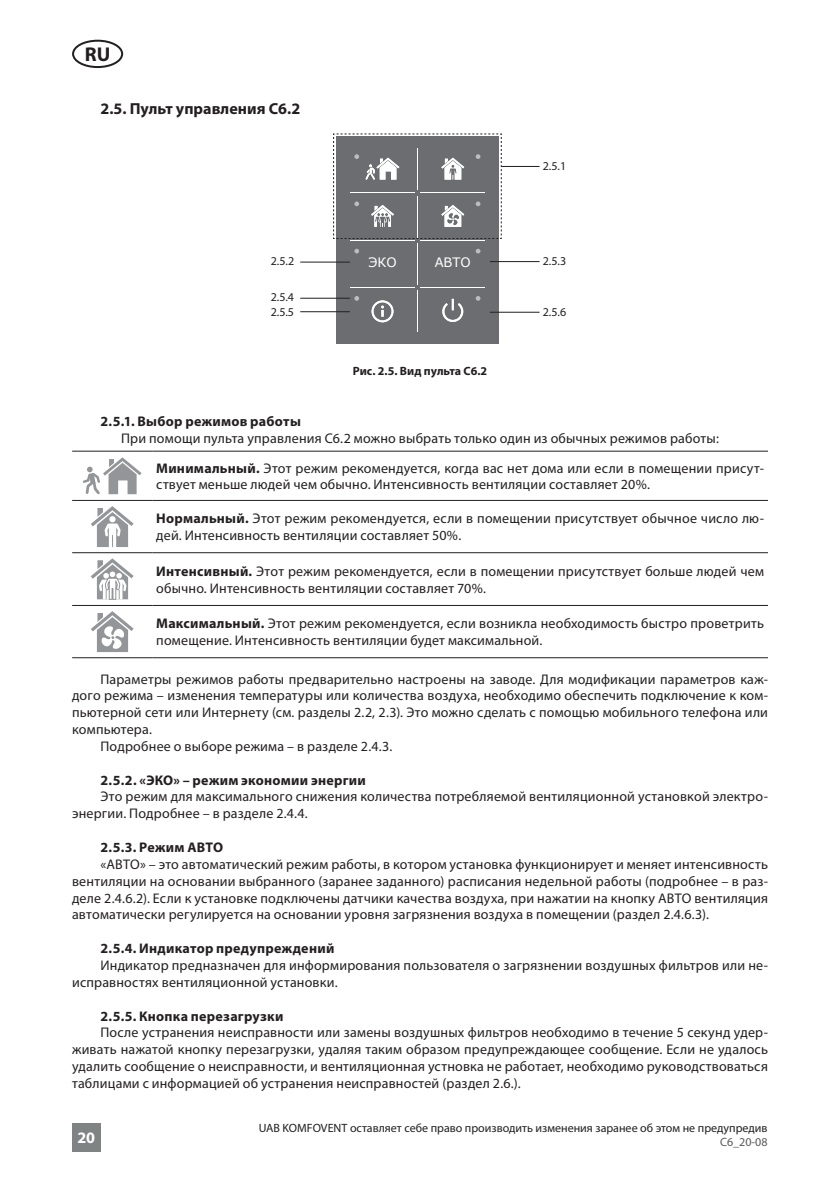
<style>
.page{position:relative;width:840px;height:1191px;background:#fff}
.page>*{position:absolute;margin:0;border:0;box-sizing:border-box;transform-origin:0 0}
.t1{font:700 20px "Myriad Pro";color:#231f20}
.Antraste_2{font:700 16px "Myriad Pro";color:#231f20}
.t2{font:700 16px "Myriad Pro";color:#fff}
.Tekstas{font:14px/16.8px "Myriad Pro";letter-spacing:.015em;color:#231f20;text-align:justify}
.Tekstas_centras{font:14px/16.8px "Myriad Pro";letter-spacing:.015em;color:#231f20}
.Antraste_3{font:700 14px "Myriad Pro";letter-spacing:.02em;color:#231f20}
.Lentelės_tekstas{font:13px "Verdana";color:#fff}
.Paveikslas{font:13px "Verdana";color:#fff}
.Piesinuku_tekstas{font:12px "Myriad Pro";color:#231f20}
.Paveikslas-2{font:700 12px "Myriad Pro";color:#231f20}
.t3{font:12px "Myriad Pro";color:#57585a}
.s1{font-weight:700}
</style>
<div class="page">
<div style="left:72px;top:40px;width:51px;height:28px;border:2px solid #231f20;border-radius:50%"></div>
<div style="left:72px;top:1123px;width:28px;height:28px;background:#808384"></div>
<div style="left:336px;top:137px;width:162px;height:207px;background:#6c6d70"></div>
<svg style="left:475px;top:249px;width:5px;height:4px"></svg>
<svg style="left:475px;top:296px;width:5px;height:5px"></svg>
<svg style="left:354px;top:249px;width:5px;height:4px"></svg>
<svg style="left:354px;top:296px;width:5px;height:5px"></svg>
<hr style="left:417px;top:243px;width:1px;height:42px;background:#fff">
<hr style="left:420px;top:240px;width:65px;height:1px;background:#fff">
<hr style="left:350px;top:240px;width:64px;height:1px;background:#fff">
<hr style="left:420px;top:287px;width:65px;height:1px;background:#fff">
<hr style="left:350px;top:287px;width:64px;height:1px;background:#fff">
<svg style="left:371px;top:300px;width:22px;height:22px"></svg>
<svg style="left:442px;top:299px;width:21px;height:23px"></svg>
<svg style="left:333px;top:133px;width:168px;height:106px"></svg>
<hr style="left:501px;top:166px;width:38px;height:1px;background:#231f20">
<hr style="left:489px;top:261px;width:50px;height:1px;background:#231f20">
<hr style="left:489px;top:312px;width:50px;height:1px;background:#231f20">
<hr style="left:300px;top:298px;width:50px;height:1px;background:#231f20">
<hr style="left:300px;top:311px;width:50px;height:1px;background:#231f20">
<hr style="left:300px;top:262px;width:50px;height:1px;background:#231f20">
<hr style="left:417px;top:290px;width:1px;height:42px;background:#fff">
<hr style="left:72px;top:451px;width:80px;height:1px;background:#231f20">
<hr style="left:152px;top:451px;width:615px;height:1px;background:#231f20">
<hr style="left:72px;top:500px;width:80px;height:1px;background:#231f20">
<hr style="left:152px;top:500px;width:615px;height:1px;background:#231f20">
<hr style="left:72px;top:552px;width:80px;height:1px;background:#231f20">
<hr style="left:152px;top:552px;width:615px;height:1px;background:#231f20">
<hr style="left:72px;top:605px;width:80px;height:1px;background:#231f20">
<hr style="left:152px;top:605px;width:615px;height:1px;background:#231f20">
<hr style="left:72px;top:657px;width:80px;height:1px;background:#231f20">
<hr style="left:152px;top:657px;width:615px;height:1px;background:#231f20">
<svg style="left:83px;top:457px;width:58px;height:37px"></svg>
<svg style="left:91px;top:506px;width:42px;height:41px"></svg>
<svg style="left:91px;top:558px;width:42px;height:42px"></svg>
<svg style="left:91px;top:611px;width:42px;height:41px"></svg>
<h1 class="t1" style="left:85px;top:42px;width:27px">RU</h1>
<p class="Antraste_2" style="left:100px;top:98px;width:201px">2.5. Пульт управления C6.2</p>
<p class="Piesinuku_tekstas" style="left:270px;top:253px;width:25px">2.5.2</p>
<p class="Piesinuku_tekstas" style="left:270px;top:290px;width:25px">2.5.4</p>
<p class="Piesinuku_tekstas" style="left:270px;top:304px;width:25px">2.5.5</p>
<p class="Paveikslas" style="left:368px;top:254px;width:30px">ЭКО</p>
<p class="Lentelės_tekstas" style="left:434px;top:254px;width:38px">АВТО</p>
<p class="Paveikslas-2" style="left:353px;top:363px;width:136px">Рис. 2.5. Вид пульта C6.2</p>
<p class="Piesinuku_tekstas" style="left:542px;top:158px;width:25px">2.5.1</p>
<p class="Piesinuku_tekstas" style="left:542px;top:253px;width:25px">2.5.3</p>
<p class="Piesinuku_tekstas" style="left:542px;top:304px;width:25px">2.5.6</p>
<p class="Antraste_3" style="left:100px;top:412px;width:202px">2.5.1. Выбор режимов работы</p>
<p class="Tekstas_centras" style="left:121px;top:429px;width:599px">При помощи пульта управления C6.2 можно выбрать только один из обычных режимов работы:</p>
<p class="Tekstas_centras" style="left:156px;top:459px;width:609px"><span class="s1">Минимальный.</span> Этот режим рекомендуется, когда вас нет дома или если в помещении присут&shy;ствует меньше людей чем обычно. Интенсивность вентиляции составляет 20%.</p>
<p class="Tekstas_centras" style="left:156px;top:510px;width:609px"><span class="s1">Нормальный.</span> Этот режим рекомендуется, если в помещении присутствует обычное число лю&shy;дей. Интенсивность вентиляции составляет 50%.</p>
<p class="Tekstas_centras" style="left:156px;top:562px;width:609px"><span class="s1">Интенсивный.</span> Этот режим рекомендуется, если в помещении присутствует больше людей чем обычно. Интенсивность вентиляции составляет 70%.</p>
<p class="Tekstas_centras" style="left:156px;top:615px;width:609px"><span class="s1">Максимальный.</span> Этот режим рекомендуется, если возникла необходимость быстро проветрить помещение. Интенсивность вентиляции будет максимальной.</p>
<p class="Tekstas" style="left:72px;top:670px;width:697px;text-indent:28px">Параметры режимов работы предварительно настроены на заводе. Для модификации параметров каж&shy;дого режима – изменения температуры или количества воздуха, необходимо обеспечить подключение к ком&shy;пьютерной сети или Интернету (см. разделы 2.2, 2.3). Это можно сделать с помощью мобильного телефона или компьютера.</p>
<p class="Tekstas" style="left:100px;top:737px;width:293px">Подробнее о выборе режима – в разделе 2.4.3.</p>
<p class="Antraste_3" style="left:100px;top:771px;width:267px">2.5.2. «ЭКО» – режим экономии энергии</p>
<p class="Tekstas" style="left:72px;top:788px;width:697px;text-indent:28px">Это режим для максимального снижения количества потребляемой вентиляционной установкой электро&shy;энергии. Подробнее – в разделе 2.4.4.</p>
<p class="Antraste_3" style="left:100px;top:838px;width:124px">2.5.3. Режим AВTO</p>
<p class="Tekstas" style="left:72px;top:855px;width:697px;text-indent:28px">«AВTO» – это автоматический режим работы, в котором установка функционирует и меняет интенсивность вентиляции на основании выбранного (заранее заданного) расписания недельной работы (подробнее – в раз&shy;деле 2.4.6.2). Если к установке подключены датчики качества воздуха, при нажатии на кнопку AВTO вентиляция автоматически регулируется на основании уровня загрязнения воздуха в помещении (раздел 2.4.6.3).</p>
<p class="Antraste_3" style="left:100px;top:939px;width:235px">2.5.4. Индикатор предупреждений</p>
<p class="Tekstas" style="left:72px;top:956px;width:697px;text-indent:28px">Индикатор предназначен для информирования пользователя о загрязнении воздушных фильтров или не&shy;исправностях вентиляционной установки.</p>
<p class="Antraste_3" style="left:100px;top:1006px;width:184px">2.5.5. Кнопка перезагрузки</p>
<p class="Tekstas" style="left:72px;top:1024px;width:697px;text-indent:28px">После устранения неисправности или замены воздушных фильтров необходимо в течение 5 секунд удер&shy;живать нажатой кнопку перезагрузки, удаляя таким образом предупреждающее сообщение. Если не удалось удалить сообщение о неисправности, и вентиляционная устновка не работает, необходимо руководствоваться таблицами с информацией об устранения неисправностей (раздел 2.6.).</p>
<p class="Piesinuku_tekstas" style="left:259px;top:1120px;width:510px">UAB KOMFOVENT оставляет себе право производить изменения заранее об этом не предупредив</p>
<p class="t2" style="left:77px;top:1127px;width:19px">20</p>
<p class="t3" style="left:719px;top:1134px;width:49px">C6_20-08</p>
</div>
